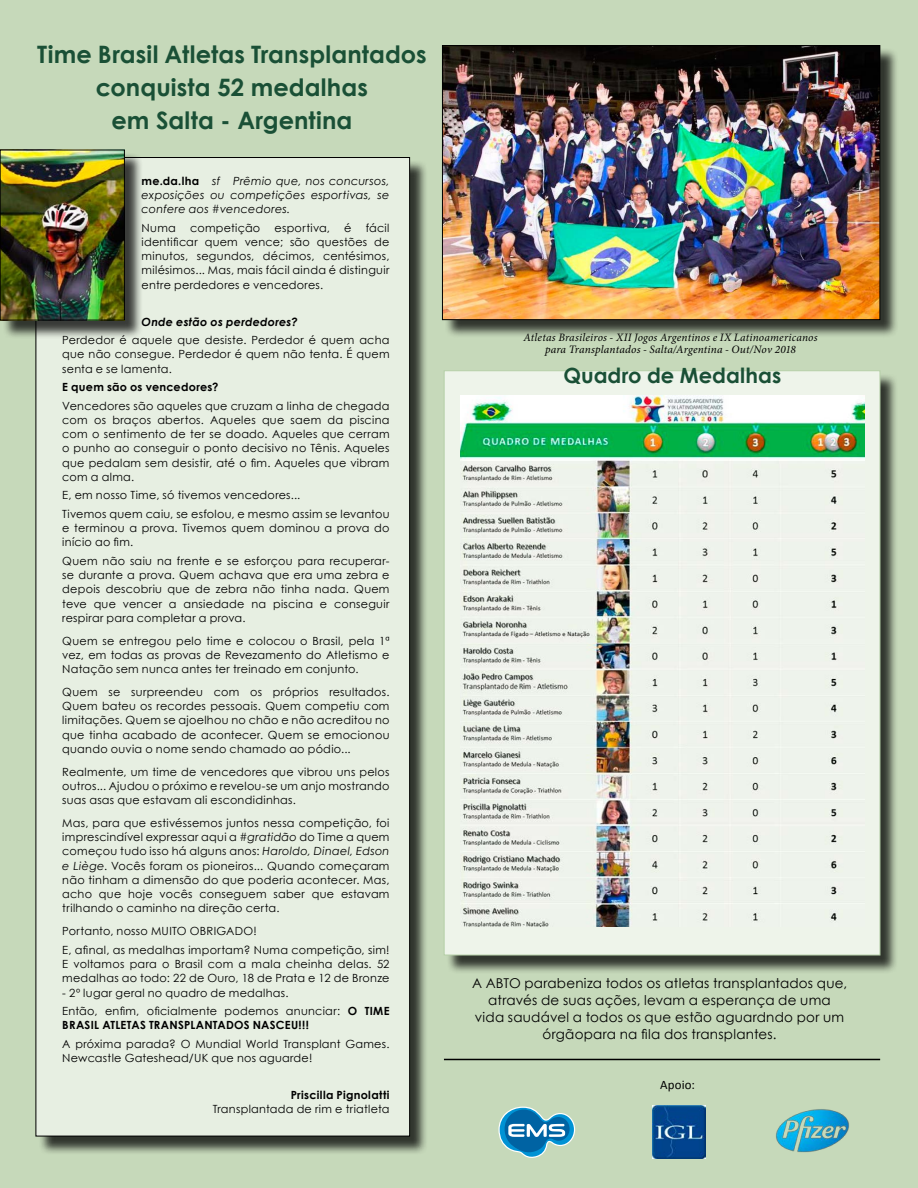
<style>
.page{position:relative;width:918px;height:1188px;background:#c6d9ba}
.page>*{position:absolute;margin:0;border:0;box-sizing:border-box;transform-origin:0 0}
.t1{font:700 24px/33px "Century Gothic";letter-spacing:.01em;color:#1a5036;text-align:center}
.t2{font:700 21px "Century Gothic";letter-spacing:.005em;color:#1a5036}
.t3{font:13.5px/17.2px "Century Gothic";letter-spacing:.015em;color:#000;text-align:center}
.t4{font:12.9px "Calibri";letter-spacing:.01em;color:#000}
.t5{font:italic 11.4px/12.1px "Minion Pro";letter-spacing:.015em;color:#000;text-align:center}
.t6{font:11.25px/14.2px "Century Gothic";letter-spacing:.025em;color:#000;text-align:justify}
.t7{font:italic 11.25px/14.2px "Century Gothic";letter-spacing:.02em;color:#000;text-align:justify}
.t8{font:700 11.25px "Century Gothic";letter-spacing:.025em;color:#000}
.t9{font:italic 700 11.25px "Century Gothic";letter-spacing:.02em;color:#000}
.s1{font-weight:700;font-style:normal}
.s2{font-style:italic}
.s3{font-weight:700}
</style>
<div class="page">
<svg style="left:498px;top:1107px;width:77px;height:51px"></svg>
<img style="left:776px;top:1109px;width:73px;height:44px">
<img style="left:653px;top:1106px;width:52px;height:53px">
<div style="left:38px;top:160px;width:390px;height:995px;background:#000;opacity:.75"></div>
<div style="left:36px;top:158px;width:374px;height:978px;background:#e7efe2"></div>
<div style="left:444px;top:48px;width:455px;height:291px;background:#000;opacity:.75"></div>
<img style="left:444px;top:47px;width:434px;height:271px">
<div style="left:442px;top:45px;width:438px;height:275px;border:1px solid #000"></div>
<div style="left:2px;top:152px;width:141px;height:187px;background:#000;opacity:.75"></div>
<img style="left:2px;top:152px;width:121px;height:166px">
<div style="left:0;top:150px;width:125px;height:170px;border:1px solid #000"></div>
<div style="left:446px;top:373px;width:453px;height:601px;background:#000;opacity:.75"></div>
<div style="left:444px;top:371px;width:436px;height:584px;background:#eef4ea;border:1px solid #b6d0a8"></div>
<img style="left:460px;top:396px;width:404px;height:530px">
<hr style="left:444px;top:1059px;width:436px;height:1px;background:#000">
<h1 class="t1" style="left:37px;top:37px;width:391px">Time Brasil Atletas Transplantados conquista 52 medalhas<br>em Salta - Argentina</h1>
<p class="t7" style="left:142px;top:173px;width:249px"><span class="s1">me.da.lha</span> sf Prêmio que, nos concursos, exposições ou competições esportivas, se confere aos #vencedores.</p>
<p class="t6" style="left:142px;top:220px;width:36px">Numa</p>
<p class="t6" style="left:190px;top:220px;width:72px">competição</p>
<p class="t6" style="left:275px;top:220px;width:57px">esportiva,</p>
<p class="t6" style="left:344px;top:220px;width:9px">é</p>
<p class="t6" style="left:142px;top:220px;width:249px;text-indent:224px">fácil identificar quem vence; são questões de minutos, segundos, décimos, centésimos, milésimos... Mas, mais fácil ainda é distinguir entre perdedores e vencedores.</p>
<p class="t9" style="left:142px;top:313px;width:158px">Onde estão os perdedores?</p>
<p class="t6" style="left:62px;top:333px;width:329px">Perdedor é aquele que desiste. Perdedor é quem acha que não consegue. Perdedor é quem não tenta. É quem senta e se lamenta.</p>
<p class="t8" style="left:62px;top:378px;width:158px">E quem são os vencedores?</p>
<p class="t6" style="left:62px;top:398px;width:329px">Vencedores são aqueles que cruzam a linha de chegada com os braços abertos. Aqueles que saem da piscina com o sentimento de ter se doado. Aqueles que cerram o punho ao conseguir o ponto decisivo no Tênis. Aqueles que pedalam sem desistir, até o fim. Aqueles que vibram com a alma.</p>
<p class="t6" style="left:62px;top:486px;width:329px;line-height:18.5px">E, em nosso Time, só tivemos vencedores...<br>Tivemos quem caiu, se esfolou, e mesmo assim se levantou</p>
<p class="t6" style="left:62px;top:521px;width:329px">e terminou a prova. Tivemos quem dominou a prova do início ao fim.</p>
<p class="t6" style="left:62px;top:554px;width:329px">Quem não saiu na frente e se esforçou para recuperar&shy;se durante a prova. Quem achava que era uma zebra e depois descobriu que de zebra não tinha nada. Quem teve que vencer a ansiedade na piscina e conseguir respirar para completar a prova.</p>
<p class="t6" style="left:62px;top:633px;width:329px">Quem se entregou pelo time e colocou o Brasil, pela 1ª vez, em todas as provas de Revezamento do Atletismo e Natação sem nunca antes ter treinado em conjunto.</p>
<p class="t6" style="left:62px;top:685px;width:329px">Quem se surpreendeu com os próprios resultados.<br>Quem bateu os recordes pessoais. Quem competiu com limitações. Quem se ajoelhou no chão e não acreditou no que tinha acabado de acontecer. Quem se emocionou quando ouvia o nome sendo chamado ao pódio...</p>
<p class="t6" style="left:62px;top:764px;width:329px">Realmente, um time de vencedores que vibrou uns pelos outros... Ajudou o próximo e revelou-se um anjo mostrando suas asas que estavam ali escondidinhas.</p>
<p class="t6" style="left:62px;top:816px;width:329px">Mas, para que estivéssemos juntos nessa competição, foi imprescindível expressar aqui a <span class="s2">#gratidão</span> do Time a quem começou tudo isso há alguns anos: <span class="s2">Haroldo, Dinael, Edson e Liège</span>. Vocês foram os pioneiros... Quando começaram não tinham a dimensão do que poderia acontecer. Mas, acho que hoje vocês conseguem saber que estavam trilhando o caminho na direção certa.</p>
<p class="t6" style="left:62px;top:922px;width:329px;line-height:18.5px">Portanto, nosso MUITO OBRIGADO!<br>E, afinal, as medalhas importam? Numa competição, sim!</p>
<p class="t6" style="left:62px;top:957px;width:329px">E voltamos para o Brasil com a mala cheinha delas. 52 medalhas ao todo: 22 de Ouro, 18 de Prata e 12 de Bronze</p>
<p class="t6" style="left:62px;top:983px;width:327px;line-height:18.5px">- 2º lugar geral no quadro de medalhas.<br>Então, enfim, oficialmente podemos anunciar: <span class="s3">O TIME</span></p>
<p class="t8" style="left:62px;top:1017px;width:15px">BRAS</p>
<p class="t8" style="left:91px;top:1017px;width:72px">IL ATLETAS TRANSP</p>
<p class="t8" style="left:190px;top:1017px;width:36px">LANTADOS</p>
<p class="t8" style="left:253px;top:1017px;width:9px">NAS</p>
<p class="t8" style="left:276px;top:1017px;width:35px">CEU!!!</p>
<p class="t6" style="left:62px;top:1036px;width:329px">A próxima parada? O Mundial World Transplant Games.<br>Newcastle Gateshead/UK que nos aguarde!</p>
<p class="t8" style="left:291px;top:1086px;width:100px">Priscilla Pignolatti</p>
<p class="t6" style="left:213px;top:1102px;width:178px">Transplantada de rim e triatleta</p>
<p class="t5" style="left:523px;top:331px;width:296px">Atletas Brasileiros - XII Jogos Argentinos e IX Latinoamericanos para Transplantados - Salta/Argentina - Out/Nov 2018</p>
<h2 class="t2" style="left:563px;top:360px;width:220px">Quadro de Medalhas</h2>
<p class="t3" style="left:472px;top:974px;width:377px">A ABTO parabeniza todos os atletas transplantados que, através de suas ações, levam a esperança de uma vida saudável a todos os que estão aguardndo por um órgãopara na fila dos transplantes.</p>
<p class="t4" style="left:660px;top:1077px;width:36px">Apoio:</p>
</div>
